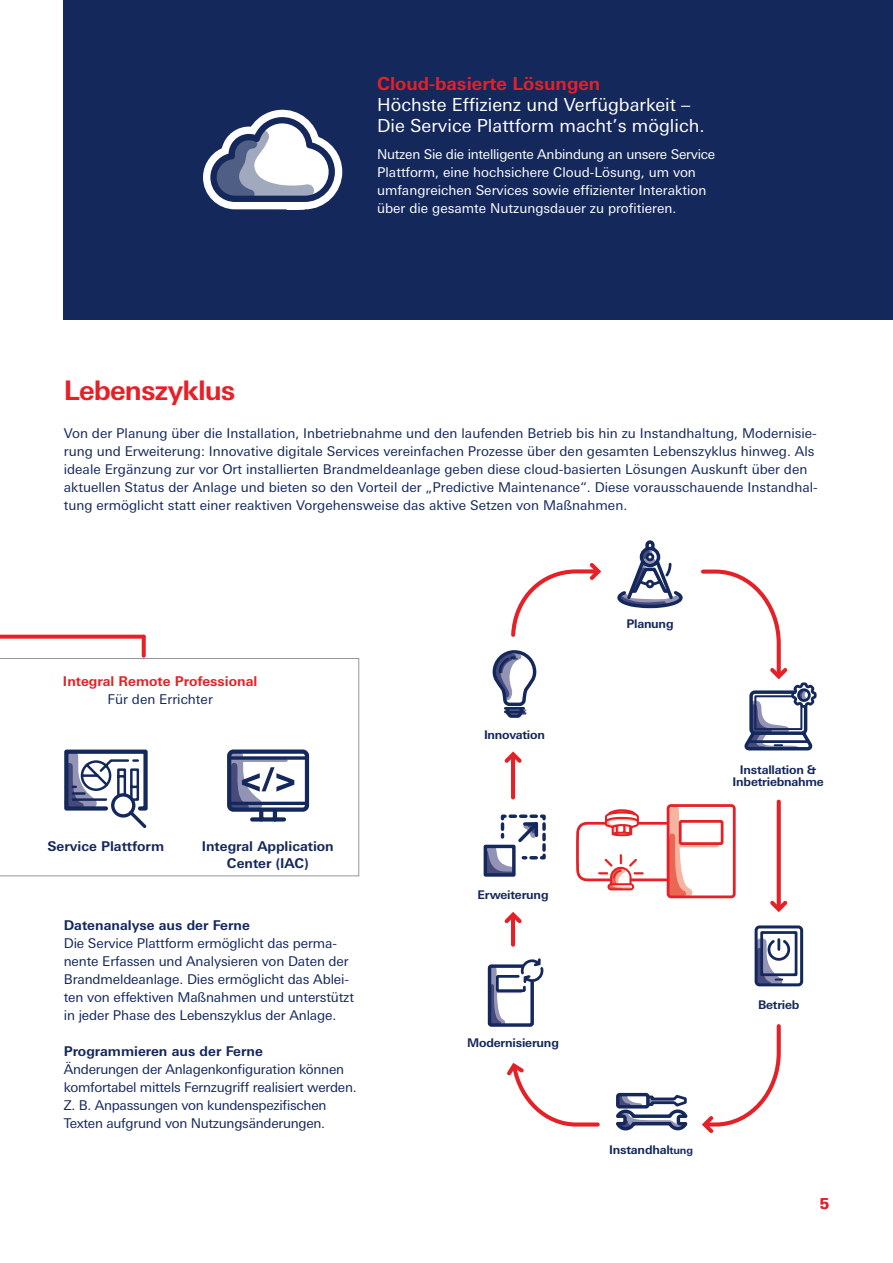
<style>
.page{position:relative;width:893px;height:1263px;background:#fff}
.page>*{position:absolute;margin:0;border:0;box-sizing:border-box;transform-origin:0 0}
.t1{font:700 27px "Univers Next W1 G";letter-spacing:-.035em;color:#e52027}
.t2{font:18px/21px "Univers Next W1 G";color:#fff}
.t3{font:700 18px "Univers Next W1 G";color:#e52027}
.t4{font:700 15px "Univers Next W1 G";color:#e52027}
.t5{font:13.5px/18px "Univers Next W1 G";color:#14285c}
.t6{font:13.5px/18px "Univers Next W1 G";color:#fff}
.t7{font:13.5px/18px "Univers Next W1 G";letter-spacing:-.02em;color:#14285c}
.t8{font:700 13.5px/16.5px "Univers Next W1 G";color:#14285c;text-align:center}
.t9{font:700 13.5px "Univers Next W1 G";color:#e52027}
.t10{font:700 12px/12px "Univers Next W1 G";letter-spacing:-.02em;color:#14285c;text-align:center}
.s1{font-size:10.5px}
</style>
<div class="page">
<div style="left:64px;top:0;width:829px;height:319px;background:#14285c"></div>
<svg style="left:0;top:635px;width:144px;height:4px"></svg>
<svg style="left:142px;top:637px;width:4px;height:19px"></svg>
<svg style="left:0;top:658px;width:359px;height:218px"></svg>
<svg style="left:62px;top:747px;width:88px;height:84px"></svg>
<svg style="left:511px;top:563px;width:91px;height:74px"></svg>
<hr style="left:511px;top:917px;width:4px;height:28px;background:#e52027">
<hr style="left:511px;top:757px;width:4px;height:40px;background:#e52027">
<svg style="left:777px;top:802px;width:4px;height:95px"></svg>
<svg style="left:702px;top:1024px;width:79px;height:109px"></svg>
<svg style="left:504px;top:912px;width:18px;height:15px"></svg>
<svg style="left:504px;top:751px;width:18px;height:15px"></svg>
<svg style="left:770px;top:897px;width:18px;height:16px"></svg>
<svg style="left:507px;top:1063px;width:93px;height:64px"></svg>
<svg style="left:616px;top:1092px;width:72px;height:39px"></svg>
<svg style="left:617px;top:540px;width:66px;height:69px"></svg>
<svg style="left:701px;top:569px;width:116px;height:182px"></svg>
<div style="left:755px;top:925px;width:48px;height:61px;border:3px solid #14285c;border-radius:3px"></div>
<div style="left:760px;top:931px;width:37px;height:45px;border:3px solid #14285c"></div>
<svg style="left:754px;top:937px;width:38px;height:49px"></svg>
<svg style="left:487px;top:958px;width:57px;height:69px"></svg>
<svg style="left:483px;top:814px;width:63px;height:63px"></svg>
<svg style="left:492px;top:652px;width:45px;height:66px"></svg>
<hr style="left:505px;top:710px;width:19px;height:3px;background:#14285c">
<hr style="left:505px;top:707px;width:19px;height:3px;background:#14285c">
<svg style="left:576px;top:804px;width:160px;height:95px"></svg>
<svg style="left:203px;top:109px;width:140px;height:101px"></svg>
<h1 class="t1" style="left:64px;top:374px;width:173px">Lebenszyklus</h1>
<h2 class="t3" style="left:377px;top:73px;width:225px">Cloud-basierte Lösungen</h2>
<h2 class="t2" style="left:377px;top:94px;width:329px">Höchste Effizienz und Verfügbarkeit –<br>Die Service Plattform macht’s möglich.</h2>
<p class="t6" style="left:377px;top:145px;width:339px">Nutzen Sie die intelligente Anbindung an unsere Service Plattform, eine hochsichere Cloud-Lösung, um von umfangreichen Services sowie effizienter Interaktion über die gesamte Nutzungsdauer zu profitieren.</p>
<p class="t5" style="left:64px;top:425px;width:755px">Von der Planung über die Installation, Inbetriebnahme und den laufenden Betrieb bis hin zu Instandhaltung, Modernisie&shy;rung und Erweiterung: Innovative digitale Services vereinfachen Prozesse über den gesamten Lebenszyklus hinweg. Als ideale Ergänzung zur vor Ort installierten Brandmeldeanlage geben diese cloud-basierten Lösungen Auskunft über den aktuellen Status der Anlage und bieten so den Vorteil der „Predictive Maintenance“. Diese vorausschauende Instandhal&shy;tung ermöglicht statt einer reaktiven Vorgehensweise das aktive Setzen von Maßnahmen.</p>
<p class="t9" style="left:63px;top:673px;width:196px">Integral Remote Professional</p>
<p class="t5" style="left:107px;top:690px;width:107px">Für den Errichter</p>
<p class="t8" style="left:47px;top:838px;width:118px">Service Plattform</p>
<p class="t8" style="left:202px;top:838px;width:134px">Integral Application<br>Center (IAC)</p>
<p class="t8" style="left:64px;top:917px;width:188px">Datenanalyse aus der Ferne</p>
<p class="t5" style="left:64px;top:934px;width:292px">Die Service Plattform ermöglicht das perma&shy;nente Erfassen und Analysieren von Daten der Brandmeldeanlage. Dies ermöglicht das Ablei&shy;ten von effektiven Maßnahmen und unterstützt in jeder Phase des Lebenszyklus der Anlage.</p>
<p class="t8" style="left:64px;top:1043px;width:201px">Programmieren aus der Ferne</p>
<p class="t7" style="left:64px;top:1060px;width:294px">Änderungen der Anlagenkonfiguration können komfortabel mittels Fernzugriff realisiert werden.<br>Z. B. Anpassungen von kundenspezifischen Texten aufgrund von Nutzungsänderungen.</p>
<p class="t10" style="left:484px;top:729px;width:62px">Innovation</p>
<p class="t10" style="left:478px;top:889px;width:73px">Erweiterung</p>
<p class="t10" style="left:467px;top:1037px;width:93px">Modernisierung</p>
<p class="t10" style="left:626px;top:618px;width:49px">Planung</p>
<p class="t10" style="left:733px;top:763px;width:93px">Installation &amp;<br>Inbetriebnahme</p>
<p class="t10" style="left:609px;top:1144px;width:85px">Instandhal<span class="s1">tung</span></p>
<p class="t10" style="left:758px;top:999px;width:43px">Betrieb</p>
<p class="t4" style="left:820px;top:1195px;width:11px">5</p>
</div>
